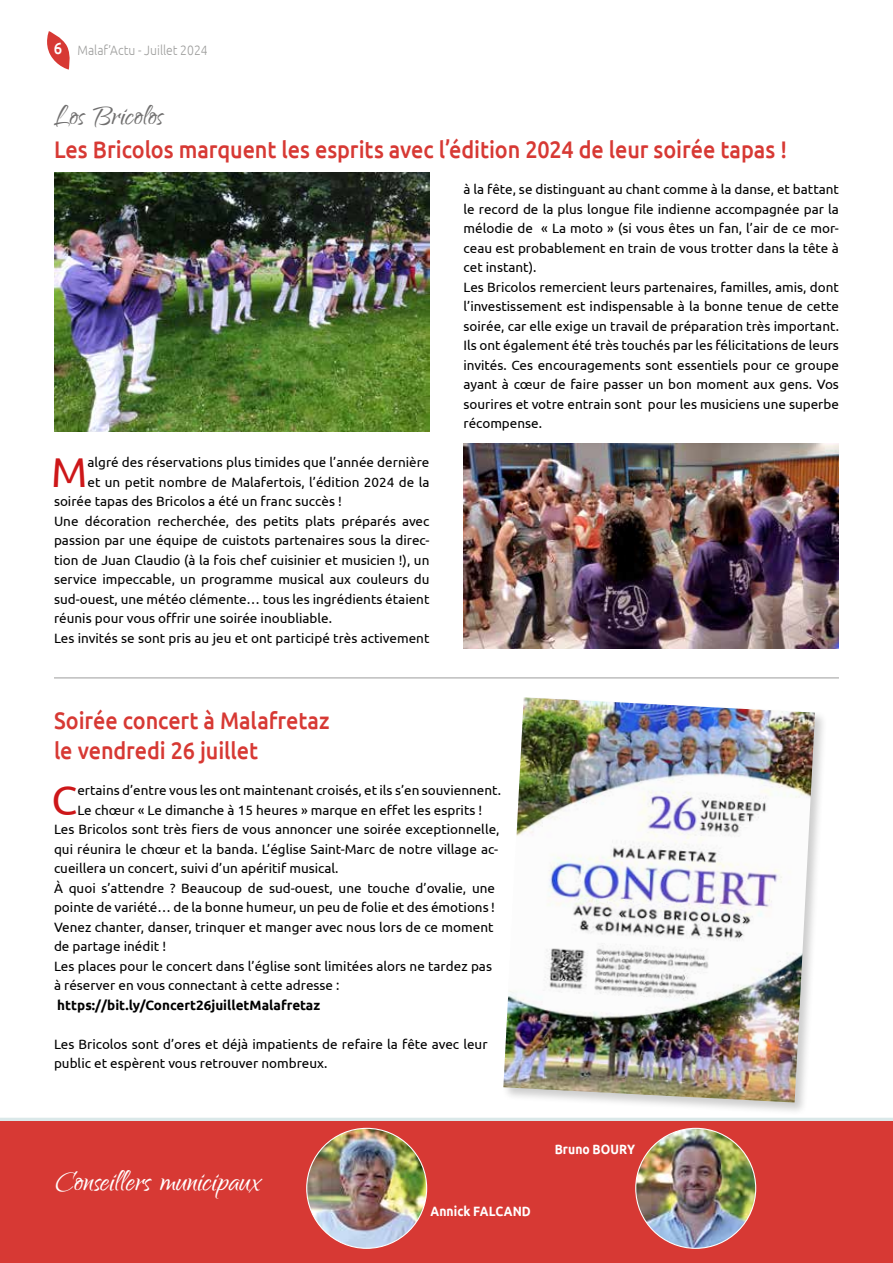
<style>
.page{position:relative;width:893px;height:1263px;background:#fff}
.page>*{position:absolute;margin:0;border:0;box-sizing:border-box;transform-origin:0 0}
.t1{font:41.7px "Ubuntu";color:#cd1719}
.t2{font:36px "Qwigley";letter-spacing:-.005em;color:#fff}
.t3{font:34.5px "Qwigley";color:#706f6f}
.t4{font:500 24px/30px "Ubuntu";letter-spacing:-.005em;color:#d73934;scale:.9 1}
.t5{font:13.5px/19.5px "Ubuntu";color:#000}
.t6{font:700 13.5px "Ubuntu";color:#000}
.t7{font:300 13.5px "Ubuntu";color:#9d9d9c;scale:.9 1}
.t8{font:700 13.5px "Ubuntu";letter-spacing:.005em;color:#fff;scale:.9 1}
.s1{font-weight:500;font-size:16.5px;color:#fff}
</style>
<div class="page">
<svg style="left:47px;top:31px;width:23px;height:39px"></svg>
<svg style="left:0;top:1117px;width:893px;height:4px"></svg>
<div style="left:0;top:1121px;width:893px;height:142px;background:#d73934"></div>
<img style="left:307px;top:1128px;width:120px;height:120px;border-radius:60px">
<img style="left:636px;top:1128px;width:120px;height:120px;border-radius:60px">
<hr style="left:54px;top:677px;width:785px;height:1px;background:#9d9d9c">
<img style="left:54px;top:172px;width:375px;height:260px">
<img style="left:463px;top:443px;width:376px;height:205px">
<div style="left:502px;top:696px;width:326px;height:419px;background:#000;opacity:.2"></div>
<img style="left:503px;top:697px;width:312px;height:405px">
<p class="t7" style="left:54px;top:42px;width:173px"><span class="s1">6</span> Malaf’Actu - Juillet 2024</p>
<h3 class="t3" style="left:54px;top:98px;width:111px">Los Bricolos</h3>
<h3 class="t4" style="left:54px;top:134px;width:816px">Les Bricolos marquent les esprits avec l’édition 2024 de leur soirée tapas !</h3>
<h1 class="t1" style="left:51px;top:447px;width:38px">M</h1>
<p class="t5" style="left:87px;top:452px;width:343px">algré des réservations plus timides que l’année dernière</p>
<p class="t5" style="left:87px;top:472px;width:343px">et un petit nombre de Malafertois, l’édition 2024 de la</p>
<p class="t5" style="left:54px;top:491px;width:289px">soirée tapas des Bricolos a été un franc succès !</p>
<p class="t5" style="left:54px;top:511px;width:377px">Une décoration recherchée, des petits plats préparés avec</p>
<p class="t5" style="left:54px;top:530px;width:377px">passion par une équipe de cuistots partenaires sous la direc-</p>
<p class="t5" style="left:54px;top:550px;width:377px">tion de Juan Claudio (à la fois chef cuisinier et musicien !), un</p>
<p class="t5" style="left:54px;top:569px;width:377px">service impeccable, un programme musical aux couleurs du</p>
<p class="t5" style="left:54px;top:589px;width:377px">sud-ouest, une météo clémente… tous les ingrédients étaient</p>
<p class="t5" style="left:54px;top:608px;width:280px">réunis pour vous offrir une soirée inoubliable.</p>
<p class="t5" style="left:54px;top:628px;width:377px">Les invités se sont pris au jeu et ont participé très activement</p>
<p class="t5" style="left:463px;top:179px;width:377px">à la fête, se distinguant au chant comme à la danse, et battant le record de la plus longue file indienne accompagnée par la mélodie de « La moto » (si vous êtes un fan, l’air de ce mor&shy;ceau est probablement en train de vous trotter dans la tête à cet instant).<br>Les Bricolos remercient leurs partenaires, familles, amis, dont l’investissement est indispensable à la bonne tenue de cette soirée, car elle exige un travail de préparation très important.<br>Ils ont également été très touchés par les félicitations de leurs invités. Ces encouragements sont essentiels pour ce groupe ayant à cœur de faire passer un bon moment aux gens. Vos sourires et votre entrain sont pour les musiciens une superbe récompense.</p>
<h3 class="t4" style="left:54px;top:704px;width:308px">Soirée concert à Malafretaz le vendredi 26 juillet</h3>
<h1 class="t1" style="left:52px;top:775px;width:27px">C</h1>
<p class="t5" style="left:77px;top:780px;width:425px">ertains d’entre vous les ont maintenant croisés, et ils s’en souviennent.</p>
<p class="t5" style="left:77px;top:800px;width:406px">Le chœur « Le dimanche à 15 heures » marque en effet les esprits !</p>
<p class="t5" style="left:54px;top:819px;width:447px">Les Bricolos sont très fiers de vous annoncer une soirée exceptionnelle,</p>
<p class="t5" style="left:54px;top:839px;width:446px">qui réunira le chœur et la banda. L’église Saint-Marc de notre village ac-</p>
<p class="t5" style="left:54px;top:858px;width:286px">cueillera un concert, suivi d’un apéritif musical.</p>
<p class="t5" style="left:54px;top:878px;width:443px">À quoi s’attendre ? Beaucoup de sud-ouest, une touche d’ovalie, une</p>
<p class="t5" style="left:54px;top:897px;width:443px">pointe de variété… de la bonne humeur, un peu de folie et des émotions !</p>
<p class="t5" style="left:54px;top:917px;width:441px">Venez chanter, danser, trinquer et manger avec nous lors de ce moment</p>
<p class="t5" style="left:54px;top:936px;width:114px">de partage inédit !</p>
<p class="t5" style="left:54px;top:956px;width:440px">Les places pour le concert dans l’église sont limitées alors ne tardez pas</p>
<p class="t5" style="left:54px;top:975px;width:287px">à réserver en vous connectant à cette adresse :</p>
<p class="t6" style="left:57px;top:997px;width:264px">https://bit.ly/Concert26juilletMalafretaz</p>
<p class="t5" style="left:54px;top:1034px;width:435px">Les Bricolos sont d’ores et déjà impatients de refaire la fête avec leur public et espèrent vous retrouver nombreux.</p>
<h2 class="t2" style="left:55px;top:1162px;width:207px">Conseillers municipaux</h2>
<p class="t8" style="left:431px;top:1203px;width:113px">Annick FALCAND</p>
<p class="t8" style="left:555px;top:1141px;width:91px">Bruno BOURY</p>
</div>
